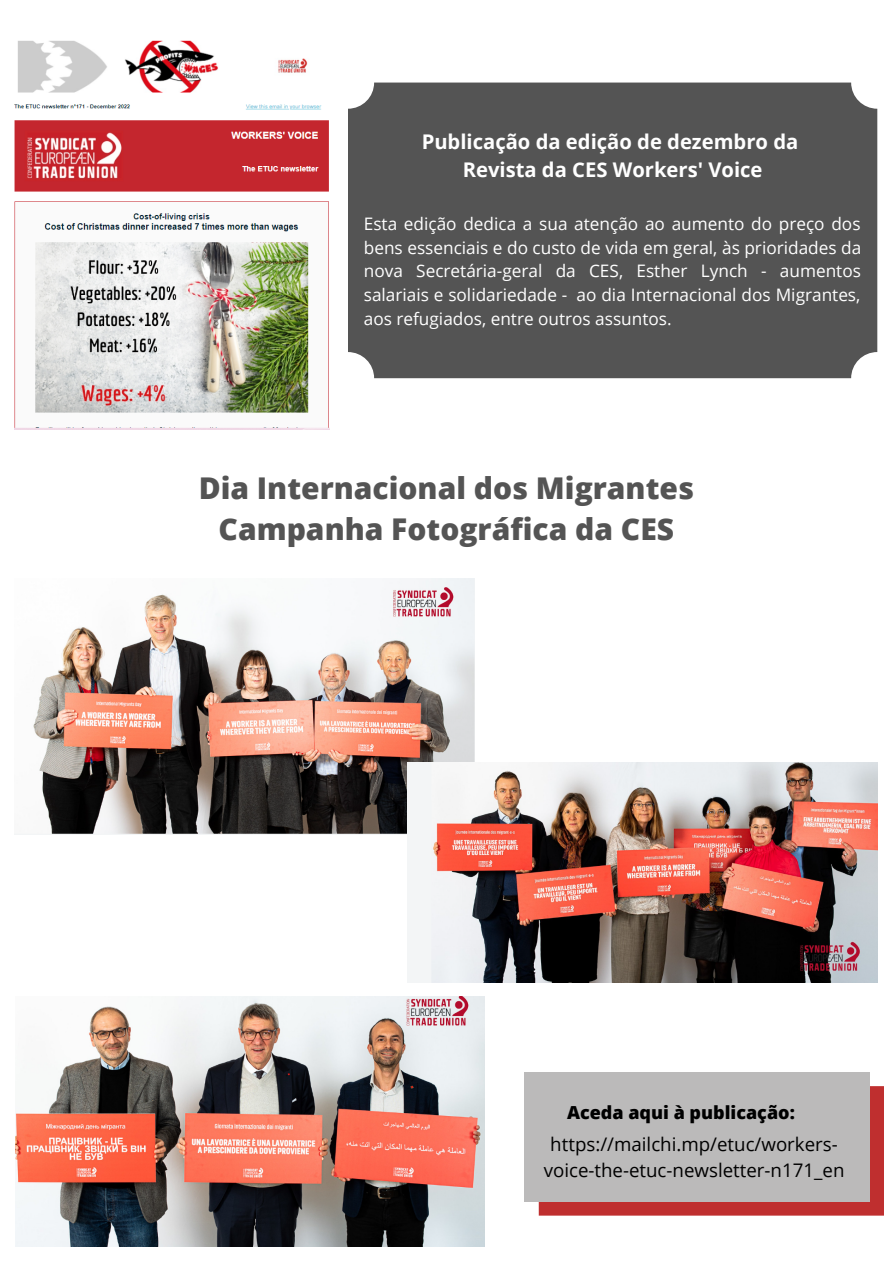
<style>
.page{position:relative;width:893px;height:1264px;background:#fff}
.page>*{position:absolute;margin:0;border:0;box-sizing:border-box;transform-origin:0 0}
.t1{font:800 30px/41.5px "Open Sans";color:#545454;text-align:center}
.t2{font:700 20.25px/28px "Open Sans";color:#fff;text-align:center}
.t3{font:18.75px/25.8px "Open Sans";color:#000;text-align:center}
.t4{font:800 18px "Open Sans";color:#000}
.t5{font:17.25px/23.5px "Open Sans";color:#fff;text-align:justify}
</style>
<div class="page">
<img style="left:33px;top:579px;width:441px;height:255px">
<div style="left:348px;top:83px;width:529px;height:295px;background:#545454;border-radius:26px"></div>
<img style="left:14px;top:40px;width:315px;height:389px">
<img style="left:16px;top:996px;width:469px;height:250px">
<img style="left:407px;top:762px;width:470px;height:220px">
<svg style="left:538px;top:1086px;width:345px;height:129px;background:#be3939"></svg>
<div style="left:524px;top:1071px;width:345px;height:130px;background:#bbbaba"></div>
<p class="t2" style="left:421px;top:127px;width:378px">Publicação da edição de dezembro da<br>Revista da CES Workers' Voice</p>
<p class="t5" style="left:364px;top:212px;width:499px">Esta edição dedica a sua atenção ao aumento do preço dos bens essenciais e do custo de vida em geral, às prioridades da nova Secretária-geral da CES, Esther Lynch - aumentos salariais e solidariedade - ao dia Internacional dos Migrantes, aos refugiados, entre outros assuntos.</p>
<h1 class="t1" style="left:199px;top:466px;width:497px">Dia Internacional dos Migrantes<br>Campanha Fotográfica da CES</h1>
<p class="t4" style="left:567px;top:1099px;width:229px">Aceda aqui à publicação:</p>
<p class="t3" style="left:543px;top:1130px;width:302px">https://mailchi.mp/etuc/workers&shy;voice-the-etuc-newsletter-n171_en</p>
</div>
